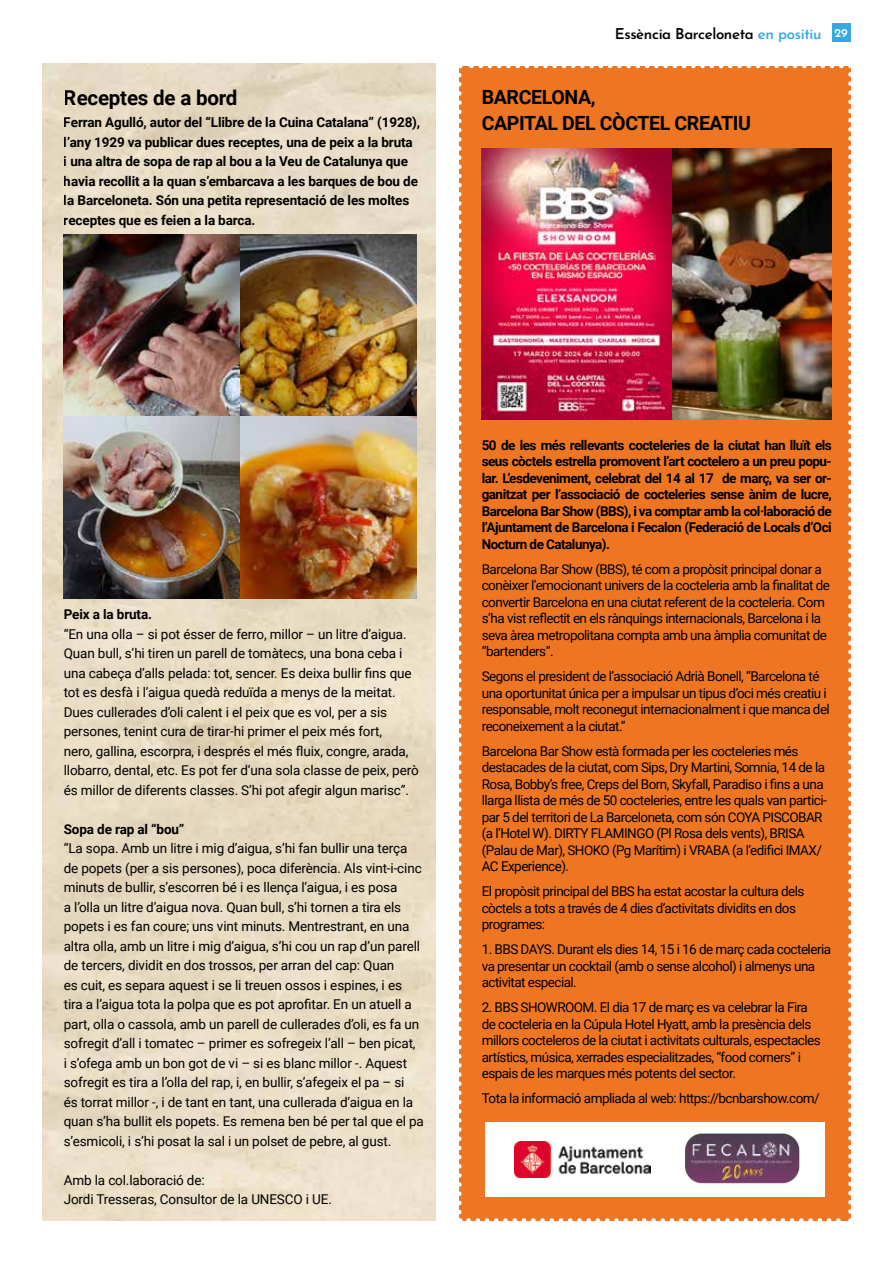
<style>
.page{position:relative;width:893px;height:1263px;background:#fff}
.page>*{position:absolute;margin:0;border:0;box-sizing:border-box;transform-origin:0 0}
.t1{font:700 20.55px "Roboto";letter-spacing:-.01em;color:#000}
.t2{font:700 19.5px/26.1px "Roboto";letter-spacing:-.02em;color:#000}
.t3{font:600 15px "Josefin Sans";letter-spacing:-.025em;color:#000}
.t4{font:13.5px/16.5px "Roboto";letter-spacing:-.04em;color:#000}
.t5{font:13.5px/19.5px "Roboto";letter-spacing:-.01em;color:#000}
.t6{font:700 13.5px/16.5px "Roboto";letter-spacing:-.01em;color:#000}
.s1{color:#36a9e1}
.s2{font-size:12px;color:#fff}
</style>
<div class="page">
<div style="left:459px;top:66px;width:391px;height:1154px;background:#ee7623"></div>
<svg style="left:459px;top:75px;width:3px;height:1145px"></svg>
<svg style="left:468px;top:1218px;width:383px;height:3px"></svg>
<svg style="left:848px;top:66px;width:3px;height:1145px"></svg>
<svg style="left:459px;top:66px;width:382px;height:2px"></svg>
<div style="left:485px;top:1122px;width:339px;height:75px;background:#fff"></div>
<img style="left:43px;top:64px;width:393px;height:1156px">
<img style="left:64px;top:235px;width:353px;height:363px">
<img style="left:514px;top:1141px;width:136px;height:37px">
<img style="left:685px;top:1133px;width:115px;height:51px">
<img style="left:671px;top:149px;width:161px;height:271px">
<img style="left:482px;top:149px;width:189px;height:271px">
<div style="left:832px;top:23px;width:18px;height:19px;background:#36a9e1"></div>
<h1 class="t1" style="left:64px;top:83px;width:175px">Receptes de a bord</h1>
<p class="t6" style="left:64px;top:112px;width:358px;line-height:19.5px">Ferran Agulló, autor del “Llibre de la Cuina Catalana” (1928), l’any 1929 va publicar dues receptes, una de peix a la bruta<br>i una altra de sopa de rap al bou a la Veu de Catalunya que havia recollit a la quan s’embarcava a les barques de bou de la Barceloneta. Són una petita representació de les moltes receptes que es feien a la barca.</p>
<p class="t3" style="left:615px;top:22px;width:234px">Essència Barceloneta <span class="s1">en positiu</span> <span class="s2">29</span></p>
<h2 class="t2" style="left:482px;top:83px;width:271px">BARCELONA,<br>CAPITAL DEL CÒCTEL CREATIU</h2>
<p class="t6" style="left:64px;top:606px;width:90px">Peix a la bruta.</p>
<p class="t5" style="left:64px;top:624px;width:356px">“En una olla – si pot ésser de ferro, millor – un litre d’aigua.<br>Quan bull, s’hi tiren un parell de tomàtecs, una bona ceba i una cabeça d’alls pelada: tot, sencer. Es deixa bullir fins que tot es desfà i l’aigua quedà reduïda a menys de la meitat.<br>Dues cullerades d’oli calent i el peix que es vol, per a sis persones, tenint cura de tirar-hi primer el peix més fort,<br>nero, gallina, escorpra, i després el més fluix, congre, arada, llobarro, dental, etc. Es pot fer d’una sola classe de peix, però és millor de diferents classes. S’hi pot afegir algun marisc”.</p>
<p class="t6" style="left:64px;top:820px;width:122px">Sopa de rap al “bou”</p>
<p class="t5" style="left:64px;top:838px;width:362px">“La sopa. Amb un litre i mig d’aigua, s’hi fan bullir una terça de popets (per a sis persones), poca diferència. Als vint-i-cinc minuts de bullir, s’escorren bé i es llença l’aigua, i es posa<br>a l’olla un litre d’aigua nova. Quan bull, s’hi tornen a tira els popets i es fan coure; uns vint minuts. Mentrestrant, en una altra olla, amb un litre i mig d’aigua, s’hi cou un rap d’un parell de tercers, dividit en dos trossos, per arran del cap: Quan<br>es cuit, es separa aquest i se li treuen ossos i espines, i es tira a l’aigua tota la polpa que es pot aprofitar. En un atuell a part, olla o cassola, amb un parell de cullerades d’oli, es fa un sofregit d’all i tomatec – primer es sofregeix l’all – ben picat,<br>i s’ofega amb un bon got de vi – si es blanc millor -. Aquest sofregit es tira a l’olla del rap, i, en bullir, s’afegeix el pa – si<br>és torrat millor -, i de tant en tant, una cullerada d’aigua en la quan s’ha bullit els popets. Es remena ben bé per tal que el pa s’esmicoli, i s’hi posat la sal i un polset de pebre, al gust.</p>
<p class="t5" style="left:64px;top:1170px;width:270px">Amb la col.laboració de:<br>Jordi Tresseras, Consultor de la UNESCO i UE.</p>
<p class="t6" style="left:482px;top:436px;width:352px;text-align:justify">50 de les més rellevants cocteleries de la ciutat han lluït els seus còctels estrella promovent l’art coctelero a un preu popu&shy;lar. L’esdeveniment, celebrat del 14 al 17 de març, va ser or&shy;ganitzat per l’associació de cocteleries sense ànim de lucre, Barcelona Bar Show (BBS), i va comptar amb la col·laboració de l’Ajuntament de Barcelona i Fecalon (Federació de Locals d’Oci Nocturn de Catalunya).</p>
<p class="t4" style="left:482px;top:560px;width:350px">Barcelona Bar Show (BBS), té com a propòsit principal donar a conèixer l’emocionant univers de la cocteleria amb la finalitat de convertir Barcelona en una ciutat referent de la cocteleria. Com s’ha vist reflectit en els rànquings internacionals, Barcelona i la seva àrea metropolitana compta amb una àmplia comunitat de “bartenders”.</p>
<p class="t4" style="left:482px;top:668px;width:350px">Segons el president de l’associació Adrià Bonell, “Barcelona té una oportunitat única per a impulsar un tipus d’oci més creatiu i responsable, molt reconegut internacionalment i que manca del reconeixement a la ciutat.”</p>
<p class="t4" style="left:482px;top:742px;width:347px">Barcelona Bar Show està formada per les cocteleries més destacades de la ciutat, com Sips, Dry Martini, Somnia, 14 de la Rosa, Bobby’s free, Creps del Born, Skyfall, Paradiso i fins a una llarga llista de més de 50 cocteleries, entre les quals van partici&shy;par 5 del territori de La Barceloneta, com són COYA PISCOBAR (a l’Hotel W). DIRTY FLAMINGO (Pl Rosa dels vents), BRISA (Palau de Mar), SHOKO (Pg Marítim) i VRABA (a l’edifici IMAX/ AC Experience).</p>
<p class="t4" style="left:482px;top:883px;width:324px">El propòsit principal del BBS ha estat acostar la cultura dels còctels a tots a través de 4 dies d’activitats dividits en dos programes:</p>
<p class="t4" style="left:482px;top:941px;width:351px">1. BBS DAYS. Durant els dies 14, 15 i 16 de març cada cocteleria va presentar un cocktail (amb o sense alcohol) i almenys una activitat especial.</p>
<p class="t4" style="left:482px;top:999px;width:340px">2. BBS SHOWROOM. El dia 17 de març es va celebrar la Fira de cocteleria en la Cúpula Hotel Hyatt, amb la presència dels millors cocteleros de la ciutat i activitats culturals, espectacles artístics, música, xerrades especialitzades, “food corners” i espais de les marques més potents del sector.</p>
<p class="t4" style="left:482px;top:1090px;width:339px">Tota la informació ampliada al web: https://bcnbarshow.com/</p>
</div>
